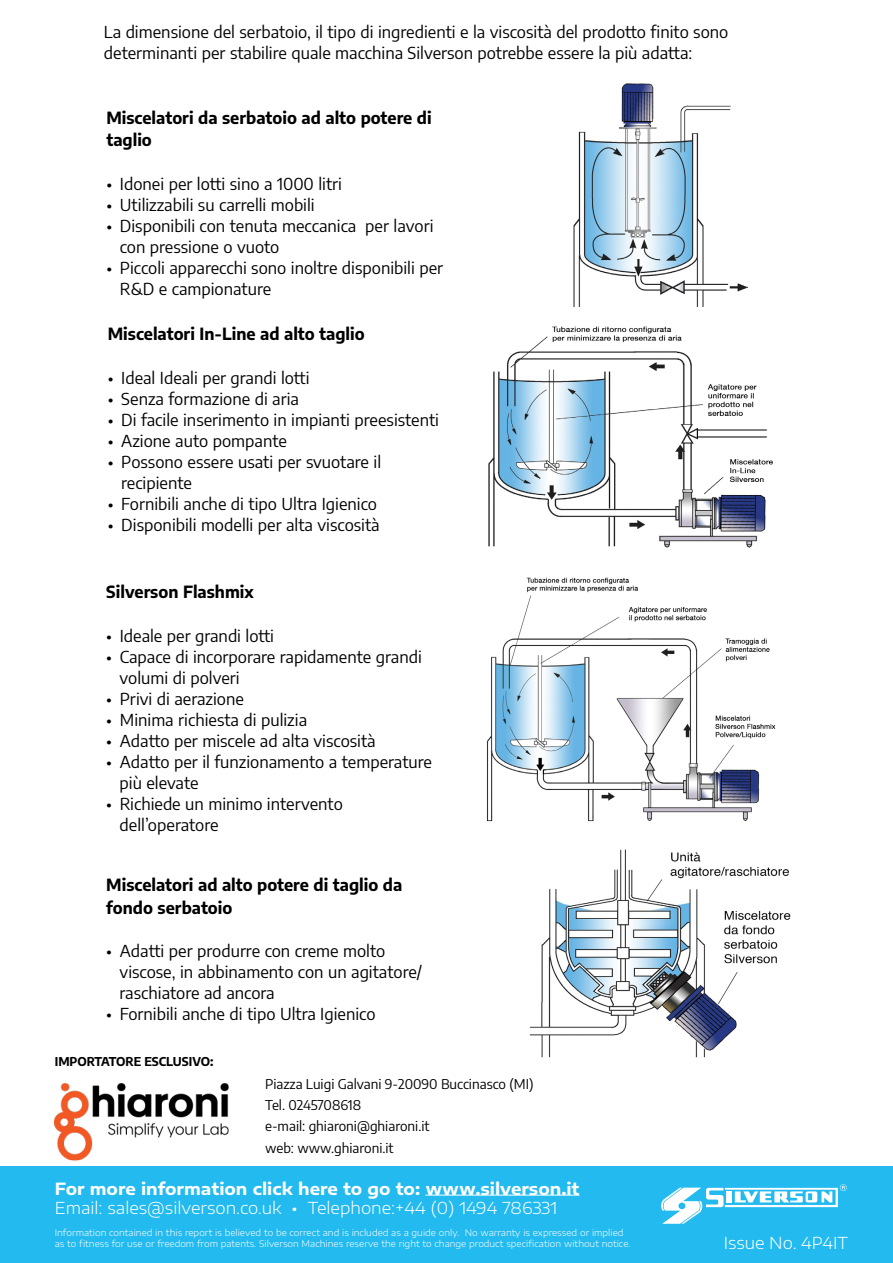
<style>
.page{position:relative;width:893px;height:1263px;background:#fff}
.page>*{position:absolute;margin:0;border:0;box-sizing:border-box;transform-origin:0 0}
.t1{font:16.5px/21px "Encode Sans";color:#000}
.t2{font:700 16.5px/22.5px "Encode Sans";color:#000}
.t3{font:300 16.5px "Encode Sans Expanded";color:#fff}
.t4{font:700 16.5px "Encode Sans Expanded";color:#fff}
.t5{font:13.5px/21px "Encode Sans";color:#000}
.t6{font:700 12px "Encode Sans";color:#000}
.t7{font:300 9px/10.8px "Encode Sans Expanded";color:#fff}
</style>
<div class="page">
<div style="left:0;top:1166px;width:893px;height:97px;background:#22baef"></div>
<hr style="left:425px;top:1195px;width:154px;height:1px;background:#fff">
<svg style="left:661px;top:1184px;width:186px;height:40px"></svg>
<img style="left:488px;top:326px;width:285px;height:222px">
<img style="left:486px;top:577px;width:290px;height:245px">
<img style="left:529px;top:849px;width:262px;height:209px">
<img style="left:573px;top:83px;width:174px;height:224px">
<img style="left:55px;top:1083px;width:174px;height:78px">
<p class="t1" style="left:104px;top:20px;width:626px">La dimensione del serbatoio, il tipo di ingredienti e la viscosità del prodotto finito sono determinanti per stabilire quale macchina Silverson potrebbe essere la più adatta:</p>
<p class="t2" style="left:106px;top:105px;width:327px">Miscelatori da serbatoio ad alto potere di taglio</p>
<p class="t1" style="left:106px;top:172px;width:237px">• Idonei per lotti sino a 1000 litri</p>
<p class="t1" style="left:106px;top:193px;width:210px">• Utilizzabili su carrelli mobili</p>
<p class="t1" style="left:120px;top:214px;width:315px;text-indent:-13px">• Disponibili con tenuta meccanica per lavori con pressione o vuoto</p>
<p class="t1" style="left:120px;top:256px;width:325px;text-indent:-13px">• Piccoli apparecchi sono inoltre disponibili per<br>R&amp;D e campionature</p>
<p class="t2" style="left:108px;top:322px;width:258px">Miscelatori In-Line ad alto taglio</p>
<p class="t1" style="left:108px;top:366px;width:203px">• Ideal Ideali per grandi lotti</p>
<p class="t1" style="left:108px;top:387px;width:193px">• Senza formazione di aria</p>
<p class="t1" style="left:108px;top:408px;width:333px">• Di facile inserimento in impianti preesistenti</p>
<p class="t1" style="left:108px;top:429px;width:181px">• Azione auto pompante</p>
<p class="t1" style="left:121px;top:450px;width:262px;text-indent:-13px">• Possono essere usati per svuotare il recipiente</p>
<p class="t1" style="left:108px;top:492px;width:271px">• Fornibili anche di tipo Ultra Igienico</p>
<p class="t1" style="left:108px;top:513px;width:273px">• Disponibili modelli per alta viscosità</p>
<p class="t2" style="left:106px;top:580px;width:149px">Silverson Flashmix</p>
<p class="t1" style="left:106px;top:624px;width:169px">• Ideale per grandi lotti</p>
<p class="t1" style="left:120px;top:645px;width:304px;text-indent:-13px">• Capace di incorporare rapidamente grandi volumi di polveri</p>
<p class="t1" style="left:106px;top:687px;width:139px">• Privi di aerazione</p>
<p class="t1" style="left:106px;top:708px;width:202px">• Minima richiesta di pulizia</p>
<p class="t1" style="left:106px;top:729px;width:271px">• Adatto per miscele ad alta viscosità</p>
<p class="t1" style="left:120px;top:750px;width:314px;text-indent:-13px">• Adatto per il funzionamento a temperature più elevate</p>
<p class="t1" style="left:120px;top:792px;width:225px;text-indent:-13px">• Richiede un minimo intervento dell’operatore</p>
<p class="t2" style="left:106px;top:872px;width:297px">Miscelatori ad alto potere di taglio da fondo serbatoio</p>
<p class="t1" style="left:120px;top:939px;width:304px;text-indent:-13px">• Adatti per produrre con creme molto viscose, in abbinamento con un agitatore/ raschiatore ad ancora</p>
<p class="t1" style="left:106px;top:1002px;width:271px">• Fornibili anche di tipo Ultra Igienico</p>
<p class="t6" style="left:55px;top:1052px;width:160px">IMPORTATORE ESCLUSIVO:</p>
<p class="t5" style="left:265px;top:1073px;width:270px">Piazza Luigi Galvani 9-20090 Buccinasco (MI)<br>Tel. 0245708618<br>e-mail: ghiaroni@ghiaroni.it<br>web: www.ghiaroni.it</p>
<p class="t4" style="left:55px;top:1176px;width:526px">For more information click here to go to: www.silverson.it</p>
<p class="t3" style="left:55px;top:1197px;width:504px">Email: sales@silverson.co.uk • Telephone:+44 (0) 1494 786331</p>
<p class="t7" style="left:55px;top:1227px;width:577px">Information contained in this report is believed to be correct and is included as a guide only. No warranty is expressed or implied as to fitness for use or freedom from patents. Silverson Machines reserve the right to change product specification without notice.</p>
<p class="t3" style="left:724px;top:1232px;width:126px">Issue No. 4P4IT</p>
</div>
